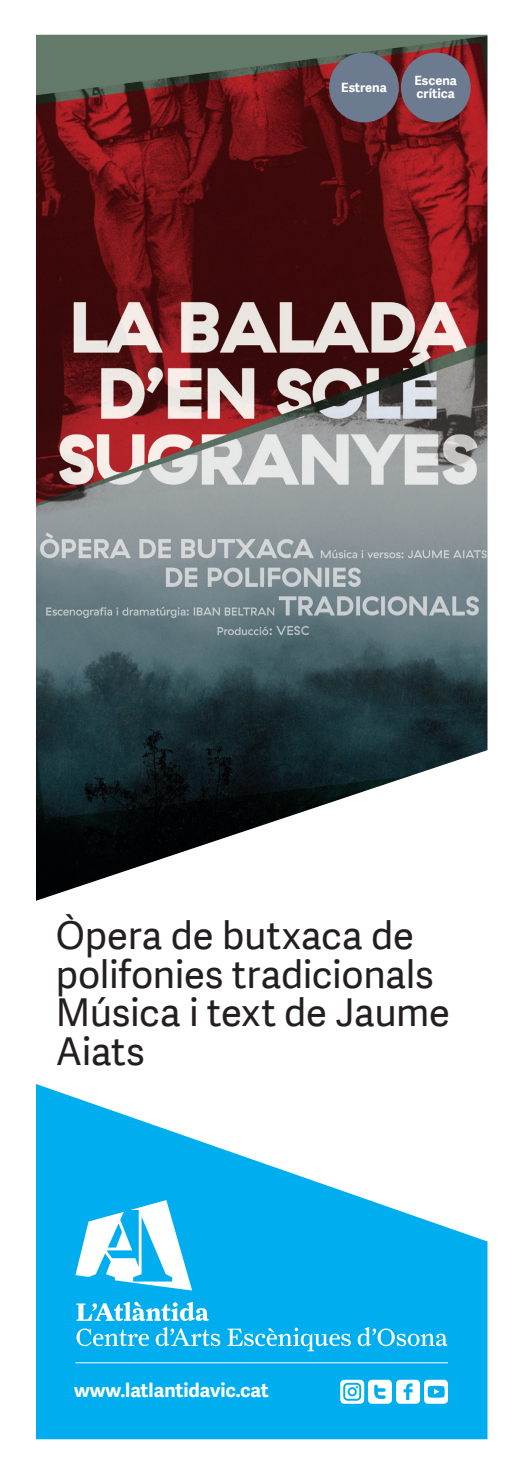
<style>
.page{position:relative;width:521px;height:1474px;background:#fff}
.page>*{position:absolute;margin:0;border:0;box-sizing:border-box;transform-origin:0 0}
.t1{font:38.5px/38.5px "Adelle Sans";letter-spacing:-.01em;color:#231f20}
.t2{font:700 19.25px "Adelle Sans";color:#fff}
.t3{font:700 12.78px/12.8px "Adelle Sans";color:#fff}
</style>
<div class="page">
<img style="left:36px;top:35px;width:451px;height:865px">
<svg style="left:36px;top:1084px;width:451px;height:355px;fill:#00aeef"></svg>
<svg style="left:76px;top:1301px;width:133px;height:19px"></svg>
<svg style="left:76px;top:1328px;width:73px;height:18px"></svg>
<svg style="left:156px;top:1326px;width:64px;height:20px"></svg>
<svg style="left:227px;top:1327px;width:124px;height:24px;background:#38bff2"></svg>
<svg style="left:358px;top:1326px;width:89px;height:20px"></svg>
<svg style="left:75px;top:1200px;width:117px;height:90px"></svg>
<hr style="left:75px;top:1362px;width:373px;height:1px;background:#fff">
<svg style="left:340px;top:1379px;width:108px;height:24px"></svg>
<div style="left:401px;top:53px;width:70px;height:69px;background:#6c7b8f;border-radius:50%"></div>
<div style="left:329px;top:53px;width:70px;height:69px;background:#6c7b8f;border-radius:50%"></div>
<p class="t3" style="left:341px;top:81px;width:47px">Estrena</p>
<p class="t3" style="left:414px;top:74px;width:44px">Escena crítica</p>
<p class="t1" style="left:56px;top:916px;width:396px">Òpera de butxaca de polifonies tradicionals<br>Música i text de Jaume<br>Aiats</p>
<p class="t2" style="left:74px;top:1378px;width:196px">www.latlantidavic.cat</p>
</div>
